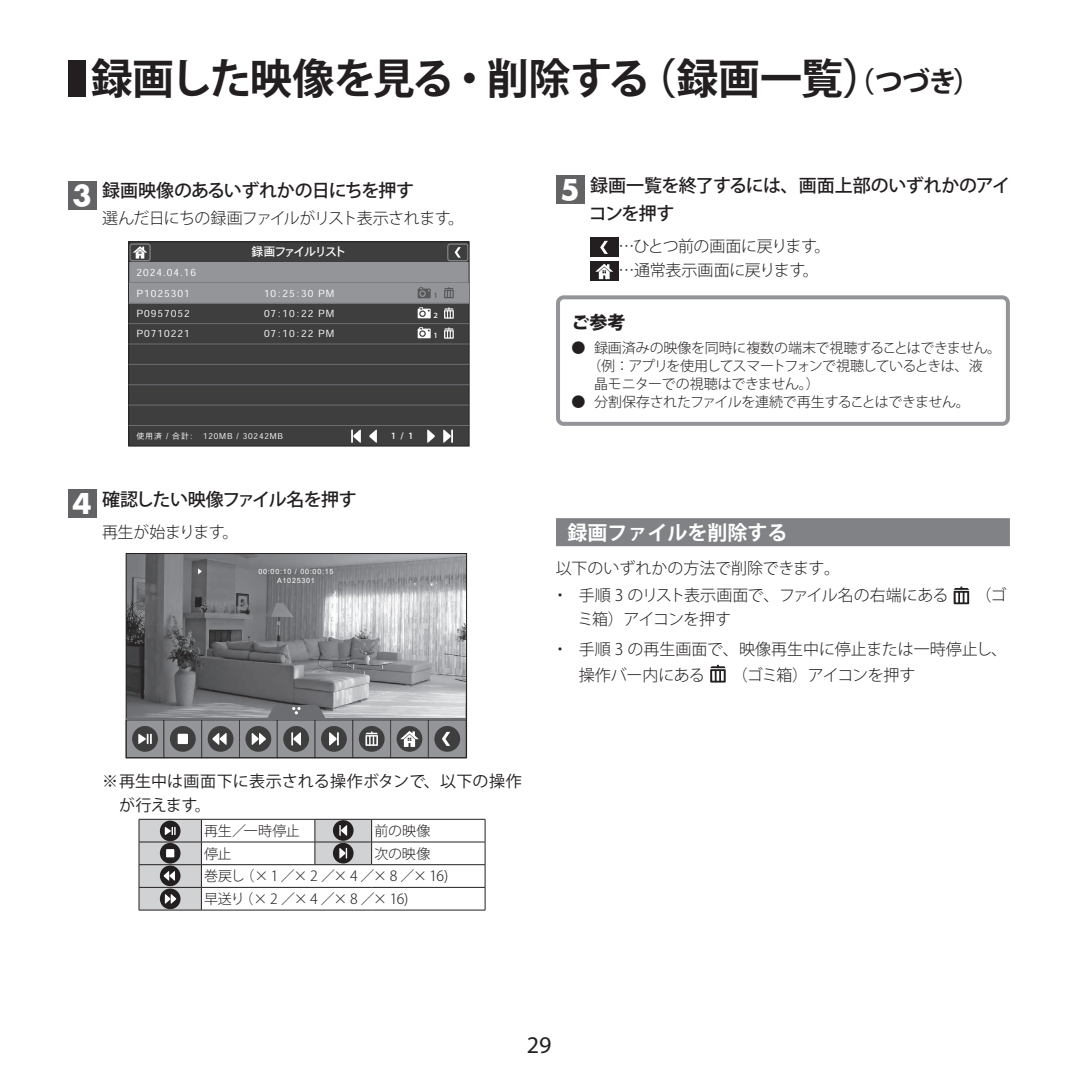
<style>
.page{position:relative;width:1078px;height:1078px;background:#fff}
.page>*{position:absolute;margin:0;border:0;box-sizing:border-box;transform-origin:0 0}
.t1{font:700 42px "Koz Go Std";letter-spacing:-.02em;color:#231f20}
.t2{font:24px "Myriad Pro";color:#231f20}
.t3{font:700 20px "Koz Go Std";color:#fff}
.t4{font:500 18px/28px "Koz Go Std";letter-spacing:-.035em;color:#231f20}
.t5{font:800 18px "Koz Go Std";color:#231f20}
.t6{font:300 16px/26.8px "Koz Go Std";color:#231f20}
.t7{font:300 16px/24px "Koz Go Std";letter-spacing:-.025em;color:#231f20}
.t8{font:16px/24px "Koz Go Std";letter-spacing:.01em;color:#231f20}
.t9{font:300 16px "Koz Go Std";letter-spacing:-.045em;color:#231f20}
.t10{font:300 16px "Koz Go Std";letter-spacing:-.065em;color:#231f20}
.t11{font:300 14px/22.6px "Koz Go Std";letter-spacing:-.03em;color:#231f20}
.t12{font:300 14px "Koz Go Std";letter-spacing:-.005em;color:#231f20}
.t13{font:300 14px "Koz Go Std";letter-spacing:-.08em;color:#231f20}
.t14{font:12px "Heisei Kaku Go Std W5";letter-spacing:-.14em;color:#fff}
.t15{font:9.8px/20.4px "Heisei Kaku Go Std W3";letter-spacing:.1em;color:#fff}
.t16{font:9.8px "Heisei Kaku Go Std W5";color:#fff}
.t17{font:8px "Heisei Kaku Go Std W3";letter-spacing:.1em;color:#fff}
.t18{font:8px "Heisei Kaku Go Std W5";color:#fff}
.t19{font:8px "Heisei Kaku Go Std W5";color:#57585a}
.t20{font:7.2px/8.6px "Arial";letter-spacing:.1em;color:#fff;text-align:center}
.s1{font-size:28px}
.s2{font-family:"Futura";font-weight:700;font-size:28px;color:#fff}
</style>
<div class="page">
<div style="left:68px;top:60px;width:17px;height:36px;background:#231f20"></div>
<div style="left:68px;top:181px;width:28px;height:28px;background:#636366"></div>
<div style="left:68px;top:489px;width:28px;height:28px;background:#636366"></div>
<hr style="left:139px;top:818px;width:62px;height:1px;background:#231f20">
<hr style="left:201px;top:818px;width:114px;height:1px;background:#231f20">
<hr style="left:315px;top:818px;width:56px;height:1px;background:#231f20">
<hr style="left:371px;top:818px;width:114px;height:1px;background:#231f20">
<hr style="left:371px;top:841px;width:114px;height:1px;background:#231f20">
<hr style="left:371px;top:864px;width:114px;height:1px;background:#231f20">
<hr style="left:371px;top:886px;width:114px;height:1px;background:#231f20">
<svg style="left:484px;top:819px;width:1px;height:90px"></svg>
<hr style="left:139px;top:909px;width:62px;height:1px;background:#231f20">
<hr style="left:201px;top:909px;width:114px;height:1px;background:#231f20">
<hr style="left:315px;top:909px;width:56px;height:1px;background:#231f20">
<hr style="left:371px;top:909px;width:114px;height:1px;background:#231f20">
<svg style="left:139px;top:819px;width:233px;height:90px"></svg>
<div style="left:129px;top:242px;width:340px;height:204px;background:#3e3e3f"></div>
<div style="left:130px;top:244px;width:20px;height:17px;border:1px solid #939598;border-radius:2px"></div>
<div style="left:447px;top:244px;width:21px;height:17px;border:1px solid #939598;border-radius:2px"></div>
<svg style="left:454px;top:247px;width:6px;height:10px"></svg>
<svg style="left:133px;top:246px;width:14px;height:12px"></svg>
<div style="left:130px;top:262px;width:338px;height:21px;background:#939598"></div>
<div style="left:128px;top:241px;width:341px;height:205px;border:1px solid #231f20"></div>
<hr style="left:128px;top:282px;width:342px;height:1px;background:#6c6d70">
<div style="left:130px;top:283px;width:338px;height:20px;background:#939598"></div>
<hr style="left:128px;top:303px;width:342px;height:1px;background:#6c6d70">
<hr style="left:128px;top:323px;width:342px;height:1px;background:#6c6d70">
<hr style="left:128px;top:343px;width:342px;height:1px;background:#6c6d70">
<hr style="left:128px;top:364px;width:342px;height:1px;background:#6c6d70">
<hr style="left:128px;top:384px;width:342px;height:1px;background:#6c6d70">
<hr style="left:128px;top:404px;width:342px;height:1px;background:#6c6d70">
<hr style="left:128px;top:425px;width:342px;height:1px;background:#6c6d70">
<svg style="left:417px;top:287px;width:13px;height:11px"></svg>
<svg style="left:417px;top:307px;width:13px;height:11px"></svg>
<svg style="left:417px;top:327px;width:13px;height:11px"></svg>
<svg style="left:369px;top:429px;width:8px;height:14px"></svg>
<svg style="left:351px;top:429px;width:10px;height:14px"></svg>
<svg style="left:427px;top:429px;width:8px;height:14px"></svg>
<svg style="left:443px;top:429px;width:10px;height:14px"></svg>
<svg style="left:444px;top:327px;width:10px;height:11px"></svg>
<svg style="left:444px;top:307px;width:10px;height:11px"></svg>
<svg style="left:444px;top:287px;width:10px;height:11px"></svg>
<img style="left:128px;top:555px;width:337px;height:163px">
<div style="left:126px;top:719px;width:38px;height:38px;background:#939598"></div>
<div style="left:126px;top:719px;width:38px;height:38px;border:1px solid #3e3e3f"></div>
<div style="left:132px;top:725px;width:26px;height:26px;background:#3e3e3f;border-radius:50%"></div>
<div style="left:164px;top:719px;width:38px;height:38px;background:#939598"></div>
<div style="left:164px;top:719px;width:38px;height:38px;border:1px solid #3e3e3f"></div>
<div style="left:170px;top:725px;width:26px;height:26px;background:#3e3e3f;border-radius:50%"></div>
<div style="left:202px;top:719px;width:37px;height:38px;background:#939598"></div>
<div style="left:201px;top:719px;width:39px;height:38px;border:1px solid #3e3e3f"></div>
<div style="left:208px;top:725px;width:25px;height:26px;background:#3e3e3f;border-radius:50%"></div>
<div style="left:239px;top:719px;width:38px;height:38px;background:#939598"></div>
<div style="left:239px;top:719px;width:38px;height:38px;border:1px solid #3e3e3f"></div>
<div style="left:245px;top:725px;width:26px;height:26px;background:#3e3e3f;border-radius:50%"></div>
<div style="left:277px;top:719px;width:38px;height:38px;background:#939598"></div>
<div style="left:277px;top:719px;width:38px;height:38px;border:1px solid #3e3e3f"></div>
<div style="left:283px;top:725px;width:26px;height:26px;background:#3e3e3f;border-radius:50%"></div>
<div style="left:315px;top:719px;width:38px;height:38px;background:#939598"></div>
<div style="left:315px;top:719px;width:38px;height:38px;border:1px solid #3e3e3f"></div>
<div style="left:321px;top:725px;width:26px;height:26px;background:#3e3e3f;border-radius:50%"></div>
<div style="left:353px;top:719px;width:37px;height:38px;background:#939598"></div>
<div style="left:352px;top:719px;width:39px;height:38px;border:1px solid #3e3e3f"></div>
<div style="left:359px;top:725px;width:25px;height:26px;background:#3e3e3f;border-radius:50%"></div>
<div style="left:390px;top:719px;width:38px;height:38px;background:#939598"></div>
<div style="left:390px;top:719px;width:38px;height:38px;border:1px solid #3e3e3f"></div>
<svg style="left:396px;top:725px;width:26px;height:26px"></svg>
<svg style="left:400px;top:730px;width:19px;height:16px"></svg>
<div style="left:428px;top:719px;width:38px;height:38px;background:#939598"></div>
<div style="left:428px;top:719px;width:38px;height:38px;border:1px solid #3e3e3f"></div>
<div style="left:434px;top:725px;width:26px;height:26px;background:#3e3e3f;border-radius:50%"></div>
<div style="left:126px;top:553px;width:341px;height:205px;border:1px solid #231f20"></div>
<svg style="left:212px;top:733px;width:14px;height:12px"></svg>
<svg style="left:252px;top:733px;width:14px;height:12px"></svg>
<svg style="left:138px;top:733px;width:14px;height:11px"></svg>
<svg style="left:291px;top:732px;width:10px;height:13px"></svg>
<svg style="left:329px;top:732px;width:10px;height:13px"></svg>
<svg style="left:198px;top:568px;width:4px;height:6px"></svg>
<svg style="left:266px;top:704px;width:60px;height:14px"></svg>
<hr style="left:126px;top:718px;width:340px;height:1px;background:#6c6d70">
<div style="left:178px;top:733px;width:10px;height:10px;background:#fff"></div>
<svg style="left:442px;top:731px;width:8px;height:14px"></svg>
<svg style="left:365px;top:731px;width:13px;height:14px"></svg>
<div style="left:556px;top:175px;width:28px;height:29px;background:#636366"></div>
<div style="left:590px;top:237px;width:28px;height:20px;background:#231f20"></div>
<svg style="left:600px;top:241px;width:7px;height:13px"></svg>
<div style="left:590px;top:261px;width:28px;height:20px;background:#231f20"></div>
<svg style="left:595px;top:264px;width:18px;height:15px"></svg>
<div style="left:556px;top:295px;width:453px;height:131px;border:4px solid #939598;border-radius:6px"></div>
<div style="left:556px;top:518px;width:453px;height:28px;background:#808285"></div>
<svg style="left:953px;top:586px;width:16px;height:18px"></svg>
<svg style="left:710px;top:664px;width:15px;height:18px"></svg>
<h1 class="t1" style="left:91px;top:51px;width:891px">録画した映像を見る・削除する（録画一覧）<span class="s1">（つづき）</span></h1>
<p class="t4" style="left:73px;top:178px;width:343px"><span class="s2">3</span> 録画映像のあるいずれかの日にちを押す</p>
<p class="t9" style="left:102px;top:207px;width:363px">選んだ日にちの録画ファイルがリスト表示されます。</p>
<p class="t15" style="left:136px;top:262px;width:61px">2024.04.16</p>
<p class="t15" style="left:136px;top:283px;width:55px">P1025301<br>P0957052</p>
<p class="t14" style="left:251px;top:244px;width:96px">録画ファイルリスト</p>
<p class="t15" style="left:264px;top:283px;width:72px">10：25：30 PM<br>07：10：22 PM</p>
<p class="t19" style="left:433px;top:290px;width:6px">1</p>
<p class="t18" style="left:433px;top:310px;width:6px">2</p>
<p class="t15" style="left:136px;top:323px;width:55px">P0710221</p>
<p class="t15" style="left:264px;top:323px;width:72px">07：10：22 PM</p>
<p class="t18" style="left:433px;top:330px;width:6px">1</p>
<p class="t17" style="left:136px;top:431px;width:148px">使用済 / 合計：　120MB / 30242MB</p>
<p class="t16" style="left:391px;top:430px;width:24px">1 / 1</p>
<p class="t4" style="left:73px;top:486px;width:285px"><span class="s2">4</span> 確認したい映像ファイル名を押す</p>
<p class="t7" style="left:102px;top:520px;width:138px">再生が始まります。</p>
<p class="t20" style="left:258px;top:567px;width:77px">00:00:10 / 00:00:15<br>A1025301</p>
<p class="t4" style="left:589px;top:172px;width:422px;text-indent:-28px"><span class="s2">5</span> 録画一覧を終了するには、画面上部のいずれかのアイコンを押す</p>
<p class="t7" style="left:618px;top:234px;width:213px">…ひとつ前の画面に戻ります。…通常表示画面に戻ります。</p>
<p class="t5" style="left:571px;top:310px;width:55px">ご参考</p>
<p class="t12" style="left:571px;top:339px;width:431px">● 録画済みの映像を同時に複数の端末で視聴することはできません。</p>
<p class="t13" style="left:587px;top:357px;width:397px">（例：アプリを使用してスマートフォンで視聴しているときは、液</p>
<p class="t11" style="left:594px;top:373px;width:227px">晶モニターでの視聴はできません。）</p>
<p class="t11" style="left:571px;top:391px;width:400px">● 分割保存されたファイルを連続で再生することはできません。</p>
<h3 class="t3" style="left:567px;top:519px;width:221px">録画ファイルを削除する</h3>
<p class="t6" style="left:552px;top:555px;width:398px">以下のいずれかの方法で削除できます。<br>・ 手順 3 のリスト表示画面で、ファイル名の右端にある</p>
<p class="t7" style="left:975px;top:583px;width:33px">（ゴ</p>
<p class="t6" style="left:552px;top:604px;width:456px;line-height:29.6px;text-indent:25px">ミ箱）アイコンを押す<br>・ 手順 3 の再生画面で、映像再生中に停止または一時停止し、</p>
<p class="t7" style="left:578px;top:663px;width:128px">操作バー内にある</p>
<p class="t10" style="left:731px;top:664px;width:185px">（ゴミ箱）アイコンを押す</p>
<p class="t8" style="left:119px;top:770px;width:404px;text-indent:-17px">※再生中は画面下に表示される操作ボタンで、以下の操作が行えます。</p>
<p class="t11" style="left:204px;top:819px;width:97px">再生／一時停止</p>
<p class="t11" style="left:374px;top:819px;width:58px">前の映像</p>
<p class="t11" style="left:204px;top:842px;width:29px">停止</p>
<p class="t11" style="left:204px;top:842px;width:245px;text-indent:170px">次の映像<br>巻戻し（× 1 ／× 2 ／× 4 ／× 8 ／× 16)早送り（× 2 ／× 4 ／× 8 ／× 16)</p>
<h2 class="t2" style="left:526px;top:1029px;width:26px">29</h2>
</div>
